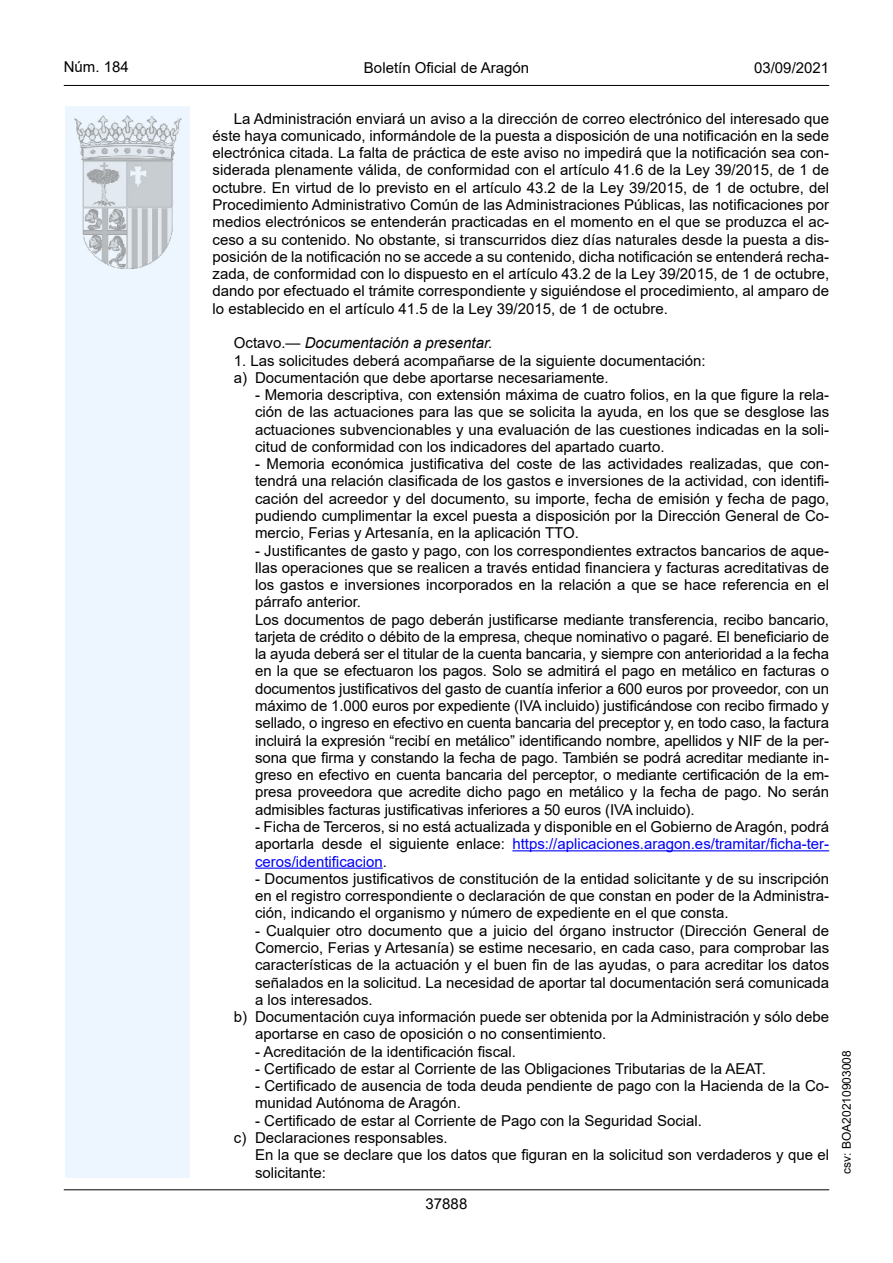
<style>
.page{position:relative;width:893px;height:1263px;background:#fff}
.page>*{position:absolute;margin:0;border:0;box-sizing:border-box;transform-origin:0 0}
.Sangrado_01{font:15px/17.2px "Arial";color:#000;text-align:justify}
.inicio_de_parrafo{font:15px/17.2px "Arial";color:#000;text-align:justify}
.inicio_de_parrafo-2{font:15px "Arial Italic MT2";color:#000}
.estilo_head-c{font:15px "Arial";color:#000}
.estilo_head-d{font:15px "Arial MT2";color:#000}
.estilo_head-i{font:15px "Arial MT2";color:#000}
.numero_pagina{font:15px "Arial MT2";color:#000}
.estilo_head-i-2{font:12px "Arial MT2";color:#000}
.s1{font-family:"Arial"}
.s2{color:#0000fa}
.s3{font-family:"Arial MT2"}
</style>
<div class="page">
<div style="left:65px;top:106px;width:125px;height:1072px;background:#edf6fe"></div>
<img style="left:75px;top:115px;width:106px;height:153px">
<hr style="left:64px;top:85px;width:765px;height:1px;background:#000">
<hr style="left:64px;top:1189px;width:765px;height:1px;background:#000">
<hr style="left:512px;top:850px;width:317px;height:1px;background:#0000fa">
<hr style="left:255px;top:867px;width:128px;height:2px;background:#0000fa">
<p class="estilo_head-i" style="left:64px;top:57px;width:67px">Núm. 184</p>
<p class="estilo_head-c" style="left:364px;top:57px;width:167px">Boletín Oficial de Aragón</p>
<p class="estilo_head-d" style="left:754px;top:57px;width:77px">03/09/2021</p>
<p class="inicio_de_parrafo" style="left:213px;top:110px;width:618px;text-indent:21px">La Administración enviará un aviso a la dirección de correo electrónico del interesado que éste haya comunicado, informándole de la puesta a disposición de una notificación en la sede electrónica citada. La falta de práctica de este aviso no impedirá que la notificación sea con&shy;siderada plenamente válida, de conformidad con el artículo 41.6 de la Ley 39/2015, de 1 de octubre. En virtud de lo previsto en el artículo 43.2 de la Ley 39/2015, de 1 de octubre, del Procedimiento Administrativo Común de las Administraciones Públicas, las notificaciones por medios electrónicos se entenderán practicadas en el momento en el que se produzca el ac&shy;ceso a su contenido. No obstante, si transcurridos diez días naturales desde la puesta a dis&shy;posición de la notificación no se accede a su contenido, dicha notificación se entenderá recha&shy;zada, de conformidad con lo dispuesto en el artículo 43.2 de la Ley 39/2015, de 1 de octubre, dando por efectuado el trámite correspondiente y siguiéndose el procedimiento, al amparo de lo establecido en el artículo 41.5 de la Ley 39/2015, de 1 de octubre.</p>
<p class="inicio_de_parrafo-2" style="left:234px;top:333px;width:260px"><span class="s1">Octavo.—</span> Documentación a presentar.</p>
<p class="inicio_de_parrafo" style="left:234px;top:351px;width:473px">1. Las solicitudes deberá acompañarse de la siguiente documentación:</p>
<p class="Sangrado_01" style="left:234px;top:369px;width:376px">a) Documentación que debe aportarse necesariamente.</p>
<p class="Sangrado_01" style="left:255px;top:386px;width:576px">- Memoria descriptiva, con extensión máxima de cuatro folios, en la que figure la rela&shy;ción de las actuaciones para las que se solicita la ayuda, en los que se desglose las actuaciones subvencionables y una evaluación de las cuestiones indicadas en la soli&shy;citud de conformidad con los indicadores del apartado cuarto.</p>
<p class="Sangrado_01" style="left:255px;top:455px;width:576px">- Memoria económica justificativa del coste de las actividades realizadas, que con&shy;tendrá una relación clasificada de los gastos e inversiones de la actividad, con identifi&shy;cación del acreedor y del documento, su importe, fecha de emisión y fecha de pago, pudiendo cumplimentar la excel puesta a disposición por la Dirección General de Co&shy;mercio, Ferias y Artesanía, en la aplicación TTO.</p>
<p class="Sangrado_01" style="left:255px;top:541px;width:576px">- Justificantes de gasto y pago, con los correspondientes extractos bancarios de aque&shy;llas operaciones que se realicen a través entidad financiera y facturas acreditativas de los gastos e inversiones incorporados en la relación a que se hace referencia en el párrafo anterior.</p>
<p class="Sangrado_01" style="left:255px;top:611px;width:576px">Los documentos de pago deberán justificarse mediante transferencia, recibo bancario, tarjeta de crédito o débito de la empresa, cheque nominativo o pagaré. El beneficiario de la ayuda deberá ser el titular de la cuenta bancaria, y siempre con anterioridad a la fecha en la que se efectuaron los pagos. Solo se admitirá el pago en metálico en facturas o documentos justificativos del gasto de cuantía inferior a 600 euros por proveedor, con un máximo de 1.000 euros por expediente (IVA incluido) justificándose con recibo firmado y sellado, o ingreso en efectivo en cuenta bancaria del preceptor y, en todo caso, la factura incluirá la expresión “recibí en metálico” identificando nombre, apellidos y NIF de la per&shy;sona que firma y constando la fecha de pago. También se podrá acreditar mediante in&shy;greso en efectivo en cuenta bancaria del perceptor, o mediante certificación de la em&shy;presa proveedora que acredite dicho pago en metálico y la fecha de pago. No serán admisibles facturas justificativas inferiores a 50 euros (IVA incluido).</p>
<p class="Sangrado_01" style="left:255px;top:818px;width:576px">- Ficha de Terceros, si no está actualizada y disponible en el Gobierno de Aragón, podrá aportarla desde el siguiente enlace: <span class="s2">https://aplicaciones.aragon.es/tramitar/ficha-ter&shy;ceros/identificacion</span><span class="s3">.</span></p>
<p class="Sangrado_01" style="left:255px;top:870px;width:576px">- Documentos justificativos de constitución de la entidad solicitante y de su inscripción en el registro correspondiente o declaración de que constan en poder de la Administra&shy;ción, indicando el organismo y número de expediente en el que consta.</p>
<p class="Sangrado_01" style="left:255px;top:922px;width:576px">- Cualquier otro documento que a juicio del órgano instructor (Dirección General de Comercio, Ferias y Artesanía) se estime necesario, en cada caso, para comprobar las características de la actuación y el buen fin de las ayudas, o para acreditar los datos señalados en la solicitud. La necesidad de aportar tal documentación será comunicada a los interesados.</p>
<p class="Sangrado_01" style="left:255px;top:1008px;width:575px;text-indent:-21px">b) Documentación cuya información puede ser obtenida por la Administración y sólo debe aportarse en caso de oposición o no consentimiento.</p>
<p class="Sangrado_01" style="left:255px;top:1042px;width:262px">- Acreditación de la identificación fiscal.</p>
<p class="Sangrado_01" style="left:255px;top:1060px;width:512px">- Certificado de estar al Corriente de las Obligaciones Tributarias de la AEAT.</p>
<p class="Sangrado_01" style="left:255px;top:1077px;width:576px">- Certificado de ausencia de toda deuda pendiente de pago con la Hacienda de la Co&shy;munidad Autónoma de Aragón.</p>
<p class="Sangrado_01" style="left:255px;top:1112px;width:448px">- Certificado de estar al Corriente de Pago con la Seguridad Social.</p>
<p class="Sangrado_01" style="left:234px;top:1129px;width:215px">c) Declaraciones responsables.</p>
<p class="Sangrado_01" style="left:255px;top:1146px;width:576px">En la que se declare que los datos que figuran en la solicitud son verdaderos y que el solicitante:</p>
<p class="numero_pagina" style="left:426px;top:1193px;width:43px">37888</p>
<p class="estilo_head-i-2" style="left:838px;top:1174px;width:125px;rotate:-90deg">csv: BOA20210903008</p>
</div>
